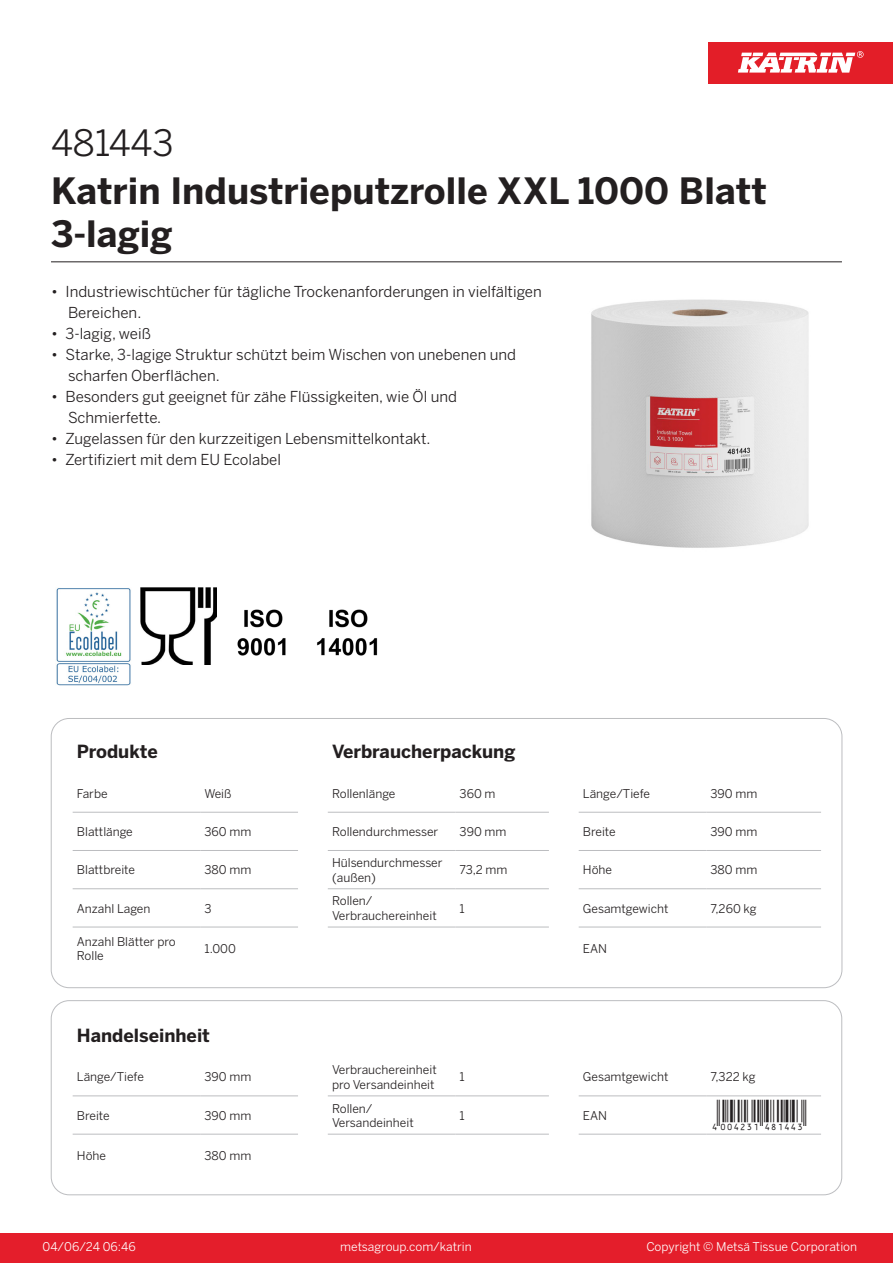
<style>
.page{position:relative;width:893px;height:1263px;background:#fff}
.page>*{position:absolute;margin:0;border:0;box-sizing:border-box;transform-origin:0 0}
.Product_Name{font:700 36px/43.2px "Benton Sans";color:#231f20}
.External_material_co{font:36px "Benton Sans";color:#231f20}
.T_EAN{font:30px "Viisas EAN Matala";color:#231f20}
.T_TableHeader{font:700 18px "Benton Sans";color:#231f20}
.MarketingBullets{font:15px/21px "Benton Sans";color:#231f20}
.T_TableBody{font:12px/14.4px "Benton Sans";color:#231f20}
.t1{font:12px "Benton Sans";color:#fff}
</style>
<div class="page">
<div style="left:0;top:1233px;width:893px;height:30px;background:#e41e2b"></div>
<div style="left:708px;top:43px;width:185px;height:41px;background:#e31e28"></div>
<svg style="left:738px;top:51px;width:126px;height:22px"></svg>
<hr style="left:73px;top:812px;width:127px;height:1px;background:#bcbdc0">
<hr style="left:200px;top:812px;width:98px;height:1px;background:#bcbdc0">
<hr style="left:328px;top:812px;width:127px;height:1px;background:#bcbdc0">
<hr style="left:455px;top:812px;width:94px;height:1px;background:#bcbdc0">
<hr style="left:579px;top:812px;width:127px;height:1px;background:#bcbdc0">
<hr style="left:706px;top:812px;width:115px;height:1px;background:#bcbdc0">
<hr style="left:73px;top:850px;width:127px;height:1px;background:#bcbdc0">
<hr style="left:200px;top:850px;width:98px;height:1px;background:#bcbdc0">
<hr style="left:328px;top:850px;width:127px;height:1px;background:#bcbdc0">
<hr style="left:455px;top:850px;width:94px;height:1px;background:#bcbdc0">
<hr style="left:579px;top:850px;width:127px;height:1px;background:#bcbdc0">
<hr style="left:706px;top:850px;width:115px;height:1px;background:#bcbdc0">
<hr style="left:73px;top:888px;width:127px;height:1px;background:#bcbdc0">
<hr style="left:200px;top:888px;width:98px;height:1px;background:#bcbdc0">
<hr style="left:328px;top:888px;width:127px;height:1px;background:#bcbdc0">
<hr style="left:455px;top:888px;width:94px;height:1px;background:#bcbdc0">
<hr style="left:579px;top:888px;width:127px;height:1px;background:#bcbdc0">
<hr style="left:706px;top:888px;width:115px;height:1px;background:#bcbdc0">
<hr style="left:73px;top:927px;width:127px;height:1px;background:#bcbdc0">
<hr style="left:200px;top:927px;width:98px;height:1px;background:#bcbdc0">
<hr style="left:328px;top:927px;width:127px;height:1px;background:#bcbdc0">
<hr style="left:455px;top:927px;width:94px;height:1px;background:#bcbdc0">
<hr style="left:579px;top:927px;width:127px;height:1px;background:#bcbdc0">
<hr style="left:706px;top:927px;width:115px;height:1px;background:#bcbdc0">
<hr style="left:73px;top:1095px;width:127px;height:1px;background:#bcbdc0">
<hr style="left:200px;top:1095px;width:98px;height:1px;background:#bcbdc0">
<hr style="left:328px;top:1095px;width:127px;height:1px;background:#bcbdc0">
<hr style="left:455px;top:1095px;width:94px;height:1px;background:#bcbdc0">
<hr style="left:579px;top:1095px;width:127px;height:1px;background:#bcbdc0">
<hr style="left:706px;top:1095px;width:115px;height:1px;background:#bcbdc0">
<hr style="left:73px;top:1134px;width:127px;height:1px;background:#bcbdc0">
<hr style="left:200px;top:1134px;width:98px;height:1px;background:#bcbdc0">
<hr style="left:328px;top:1134px;width:127px;height:1px;background:#bcbdc0">
<hr style="left:455px;top:1134px;width:94px;height:1px;background:#bcbdc0">
<hr style="left:579px;top:1134px;width:127px;height:1px;background:#bcbdc0">
<hr style="left:706px;top:1134px;width:115px;height:1px;background:#bcbdc0">
<div style="left:51px;top:1000px;width:791px;height:195px;border:1px solid #bcbdc0;border-radius:18px"></div>
<img style="left:591px;top:299px;width:218px;height:249px">
<img style="left:56px;top:588px;width:75px;height:98px">
<img style="left:140px;top:587px;width:77px;height:77px">
<img style="left:237px;top:609px;width:49px;height:47px">
<img style="left:317px;top:609px;width:61px;height:47px">
<hr style="left:51px;top:261px;width:791px;height:1px;background:#231f20">
<p class="External_material_co" style="left:51px;top:121px;width:124px">481443</p>
<p class="Product_Name" style="left:51px;top:170px;width:717px">Katrin Industrieputzrolle XXL 1000 Blatt<br>3-lagig</p>
<p class="MarketingBullets" style="left:68px;top:281px;width:475px;text-indent:-17px">• Industriewischtücher für tägliche Trockenanforderungen in vielfältigen<br>Bereichen.</p>
<p class="MarketingBullets" style="left:51px;top:323px;width:101px">• 3-lagig, weiß</p>
<p class="MarketingBullets" style="left:68px;top:344px;width:450px;text-indent:-17px">• Starke, 3-lagige Struktur schützt beim Wischen von unebenen und scharfen Oberflächen.</p>
<p class="MarketingBullets" style="left:68px;top:386px;width:390px;text-indent:-17px">• Besonders gut geeignet für zähe Flüssigkeiten, wie Öl und<br>Schmierfette.</p>
<p class="MarketingBullets" style="left:51px;top:428px;width:381px">• Zugelassen für den kurzzeitigen Lebensmittelkontakt.</p>
<p class="MarketingBullets" style="left:51px;top:449px;width:232px">• Zertifiziert mit dem EU Ecolabel</p>
<p class="T_TableHeader" style="left:77px;top:740px;width:82px">Produkte</p>
<p class="T_TableHeader" style="left:332px;top:740px;width:185px">Verbraucherpackung</p>
<p class="T_TableBody" style="left:77px;top:786px;width:32px">Farbe</p>
<p class="T_TableBody" style="left:204px;top:786px;width:29px">Weiß</p>
<p class="T_TableBody" style="left:332px;top:786px;width:65px">Rollenlänge</p>
<p class="T_TableBody" style="left:460px;top:786px;width:37px">360 m</p>
<p class="T_TableBody" style="left:583px;top:786px;width:68px">Länge/Tiefe</p>
<p class="T_TableBody" style="left:710px;top:786px;width:48px">390 mm</p>
<p class="T_TableBody" style="left:77px;top:824px;width:57px">Blattlänge</p>
<p class="T_TableBody" style="left:204px;top:824px;width:48px">360 mm</p>
<p class="T_TableBody" style="left:332px;top:824px;width:108px">Rollendurchmesser</p>
<p class="T_TableBody" style="left:460px;top:824px;width:48px">390 mm</p>
<p class="T_TableBody" style="left:583px;top:824px;width:34px">Breite</p>
<p class="T_TableBody" style="left:710px;top:824px;width:48px">390 mm</p>
<p class="T_TableBody" style="left:77px;top:863px;width:60px">Blattbreite</p>
<p class="T_TableBody" style="left:204px;top:863px;width:48px">380 mm</p>
<p class="T_TableBody" style="left:332px;top:856px;width:112px">Hülsendurchmesser (außen)</p>
<p class="T_TableBody" style="left:460px;top:863px;width:49px">73,2 mm</p>
<p class="T_TableBody" style="left:583px;top:863px;width:31px">Höhe</p>
<p class="T_TableBody" style="left:710px;top:863px;width:48px">380 mm</p>
<p class="T_TableBody" style="left:77px;top:901px;width:75px">Anzahl Lagen</p>
<p class="T_TableBody" style="left:204px;top:901px;width:9px">3</p>
<p class="T_TableBody" style="left:332px;top:894px;width:42px">Rollen/</p>
<p class="T_TableBody" style="left:332px;top:908px;width:106px">Verbrauchereinheit</p>
<p class="T_TableBody" style="left:460px;top:901px;width:7px">1</p>
<p class="T_TableBody" style="left:583px;top:901px;width:87px">Gesamtgewicht</p>
<p class="T_TableBody" style="left:710px;top:901px;width:48px">7,260 kg</p>
<p class="T_TableBody" style="left:77px;top:934px;width:100px">Anzahl Blätter pro<br>Rolle</p>
<p class="T_TableBody" style="left:204px;top:941px;width:33px">1.000</p>
<p class="T_TableBody" style="left:583px;top:941px;width:26px">EAN</p>
<p class="T_TableHeader" style="left:77px;top:1024px;width:135px">Handelseinheit</p>
<p class="T_TableBody" style="left:77px;top:1070px;width:68px">Länge/Tiefe</p>
<p class="T_TableBody" style="left:204px;top:1070px;width:48px">390 mm</p>
<p class="T_TableBody" style="left:332px;top:1063px;width:106px">Verbrauchereinheit pro Versandeinheit</p>
<p class="T_TableBody" style="left:460px;top:1070px;width:7px">1</p>
<p class="T_TableBody" style="left:583px;top:1070px;width:87px">Gesamtgewicht</p>
<p class="T_TableBody" style="left:710px;top:1070px;width:47px">7,322 kg</p>
<p class="T_TableBody" style="left:77px;top:1108px;width:34px">Breite</p>
<p class="T_TableBody" style="left:204px;top:1108px;width:48px">390 mm</p>
<p class="T_TableBody" style="left:332px;top:1101px;width:83px">Rollen/<br>Versandeinheit</p>
<p class="T_TableBody" style="left:460px;top:1108px;width:7px">1</p>
<p class="T_TableBody" style="left:583px;top:1108px;width:26px">EAN</p>
<p class="T_EAN" style="left:710px;top:1099px;width:97px">*4004231481443*</p>
<p class="T_TableBody" style="left:77px;top:1148px;width:31px">Höhe</p>
<p class="T_TableBody" style="left:204px;top:1148px;width:48px">380 mm</p>
<p class="t1" style="left:43px;top:1239px;width:95px">04/06/24 06:46</p>
<p class="t1" style="left:340px;top:1239px;width:133px">metsagroup.com/katrin</p>
<p class="t1" style="left:646px;top:1239px;width:212px">Copyright © Metsä Tissue Corporation</p>
</div>
